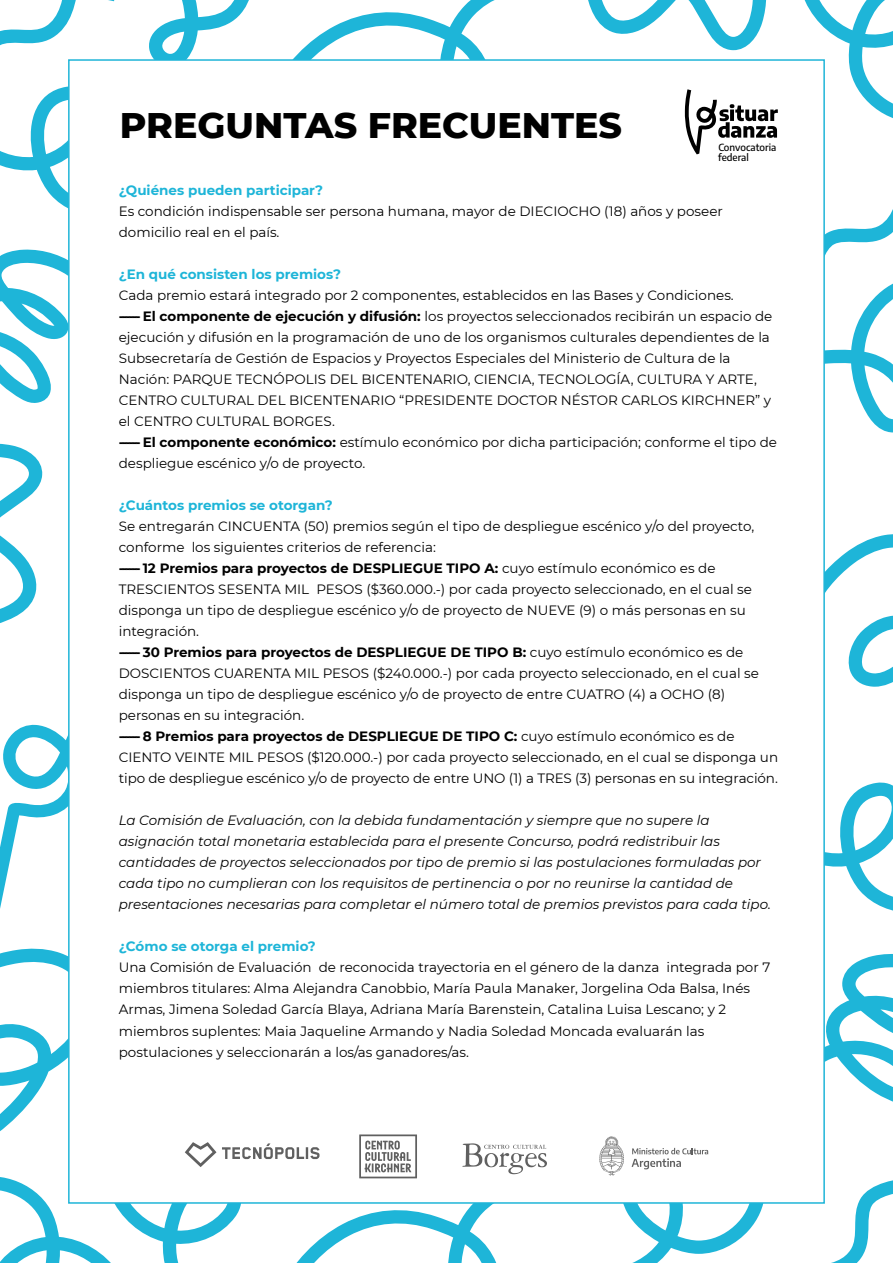
<style>
.page{position:relative;width:893px;height:1263px;background:#fff}
.page>*{position:absolute;margin:0;border:0;box-sizing:border-box;transform-origin:0 0}
.t1{font:800 36.3px "Montserrat";color:#000}
.t2{font:13.5px/21px "Montserrat";color:#000}
.t3{font:italic 13.5px/21px "Montserrat";color:#000}
.t4{font:700 13.5px "Montserrat";color:#1eb5d8}
.t5{font:500 9.75px/9.3px "Encode Sans";color:#000}
.s1{font-weight:700}
</style>
<div class="page">
<svg style="left:0;top:724px;width:68px;height:185px"></svg>
<svg style="left:825px;top:534px;width:68px;height:153px"></svg>
<svg style="left:588px;top:0;width:179px;height:50px"></svg>
<svg style="left:0;top:443px;width:43px;height:180px"></svg>
<svg style="left:804px;top:0;width:89px;height:118px"></svg>
<svg style="left:825px;top:782px;width:68px;height:129px"></svg>
<svg style="left:0;top:0;width:249px;height:209px"></svg>
<svg style="left:831px;top:1180px;width:62px;height:83px"></svg>
<svg style="left:293px;top:0;width:202px;height:59px"></svg>
<svg style="left:825px;top:209px;width:68px;height:224px"></svg>
<svg style="left:0;top:249px;width:68px;height:154px"></svg>
<svg style="left:825px;top:953px;width:68px;height:149px"></svg>
<div style="left:68px;top:59px;width:757px;height:1145px;background:#fff;border:2px solid #1eb5d8"></div>
<svg style="left:599px;top:1136px;width:166px;height:127px"></svg>
<svg style="left:0;top:947px;width:552px;height:316px"></svg>
<svg style="left:685px;top:89px;width:93px;height:65px"></svg>
<h1 class="t1" style="left:120px;top:99px;width:504px">PREGUNTAS FRECUENTES</h1>
<p class="t5" style="left:718px;top:143px;width:60px">Convocatoria federal</p>
<p class="t4" style="left:119px;top:181px;width:206px">¿Quiénes pueden participar?</p>
<p class="t2" style="left:119px;top:200px;width:606px">Es condición indispensable ser persona humana, mayor de DIECIOCHO (18) años y poseer domicilio real en el país.</p>
<p class="t4" style="left:119px;top:265px;width:224px">¿En qué consisten los premios?</p>
<p class="t2" style="left:119px;top:284px;width:660px">Cada premio estará integrado por 2 componentes, establecidos en las Bases y Condiciones.<br><span class="s1">------El componente de ejecución y difusión:</span> los proyectos seleccionados recibirán un espacio de ejecución y difusión en la programación de uno de los organismos culturales dependientes de la Subsecretaría de Gestión de Espacios y Proyectos Especiales del Ministerio de Cultura de la Nación: PARQUE TECNÓPOLIS DEL BICENTENARIO, CIENCIA, TECNOLOGÍA, CULTURA Y ARTE, CENTRO CULTURAL DEL BICENTENARIO “PRESIDENTE DOCTOR NÉSTOR CARLOS KIRCHNER” y el CENTRO CULTURAL BORGES.<br><span class="s1">------El componente económico:</span> estímulo económico por dicha participación; conforme el tipo de despliegue escénico y/o de proyecto.</p>
<p class="t4" style="left:119px;top:496px;width:215px">¿Cuántos premios se otorgan?</p>
<p class="t2" style="left:119px;top:515px;width:661px">Se entregarán CINCUENTA (50) premios según el tipo de despliegue escénico y/o del proyecto, conforme los siguientes criterios de referencia:<br><span class="s1">------12 Premios para proyectos de DESPLIEGUE TIPO A:</span> cuyo estímulo económico es de TRESCIENTOS SESENTA MIL PESOS ($360.000.-) por cada proyecto seleccionado, en el cual se disponga un tipo de despliegue escénico y/o de proyecto de NUEVE (9) o más personas en su integración.<br><span class="s1">------30 Premios para proyectos de DESPLIEGUE DE TIPO B:</span> cuyo estímulo económico es de DOSCIENTOS CUARENTA MIL PESOS ($240.000.-) por cada proyecto seleccionado, en el cual se disponga un tipo de despliegue escénico y/o de proyecto de entre CUATRO (4) a OCHO (8) personas en su integración.<br><span class="s1">------8 Premios para proyectos de DESPLIEGUE DE TIPO C:</span> cuyo estímulo económico es de CIENTO VEINTE MIL PESOS ($120.000.-) por cada proyecto seleccionado, en el cual se disponga un tipo de despliegue escénico y/o de proyecto de entre UNO (1) a TRES (3) personas en su integración.</p>
<p class="t3" style="left:119px;top:810px;width:654px">La Comisión de Evaluación, con la debida fundamentación y siempre que no supere la asignación total monetaria establecida para el presente Concurso, podrá redistribuir las cantidades de proyectos seleccionados por tipo de premio si las postulaciones formuladas por cada tipo no cumplieran con los requisitos de pertinencia o por no reunirse la cantidad de presentaciones necesarias para completar el número total de premios previstos para cada tipo.</p>
<p class="t4" style="left:119px;top:937px;width:199px">¿Cómo se otorga el premio?</p>
<p class="t2" style="left:119px;top:957px;width:653px">Una Comisión de Evaluación de reconocida trayectoria en el género de la danza integrada por 7 miembros titulares: Alma Alejandra Canobbio, María Paula Manaker, Jorgelina Oda Balsa, Inés Armas, Jimena Soledad García Blaya, Adriana María Barenstein, Catalina Luisa Lescano; y 2 miembros suplentes: Maia Jaqueline Armando y Nadia Soledad Moncada evaluarán las postulaciones y seleccionarán a los/as ganadores/as.</p>
</div>
